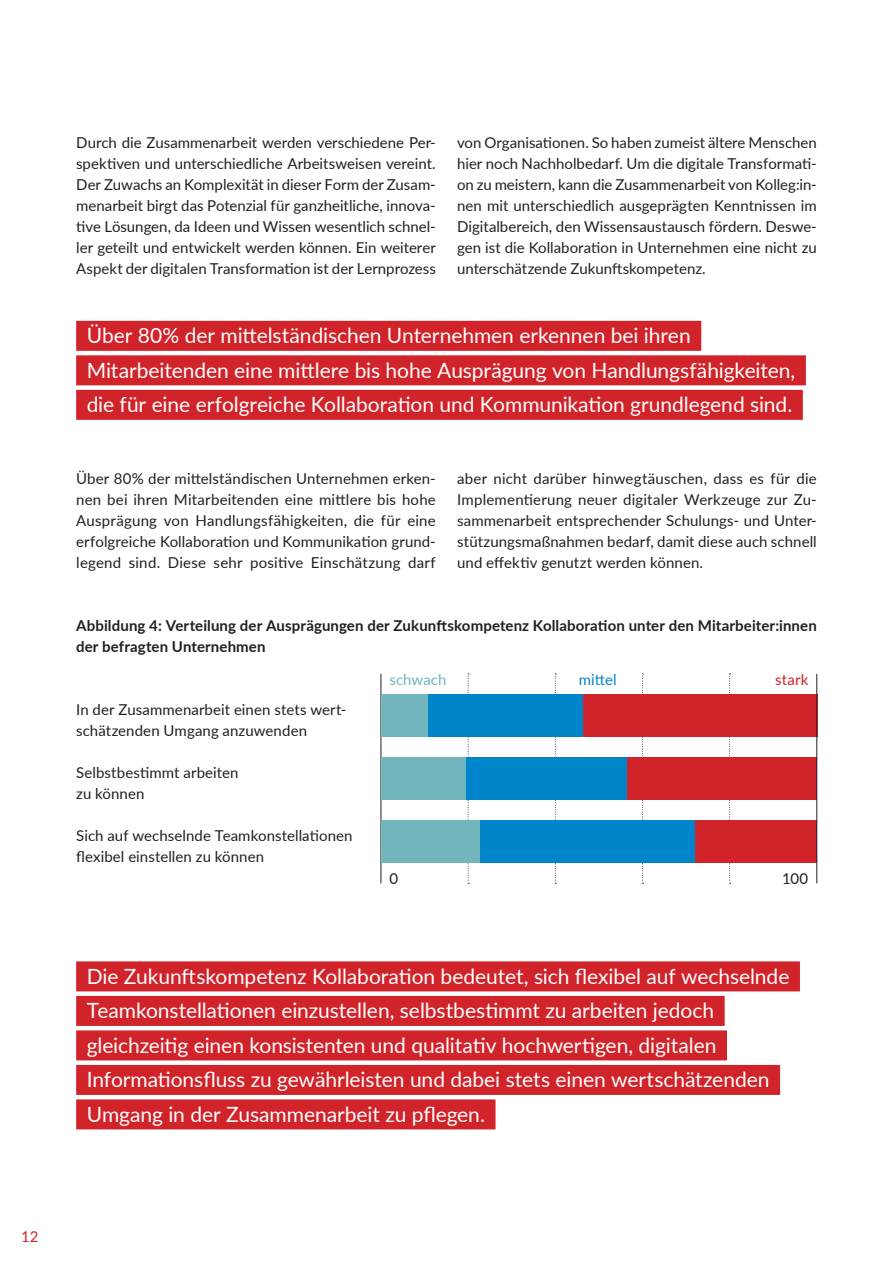
<style>
.page{position:relative;width:893px;height:1263px;background:#fff}
.page>*{position:absolute;margin:0;border:0;box-sizing:border-box;transform-origin:0 0}
.t1{font:21px/34.5px "Lato";letter-spacing:-.005em;color:#fff}
.t2{font:15px/21px "Lato";letter-spacing:.005em;color:#231f20;text-align:justify}
.t3{font:700 15px/21px "Lato";letter-spacing:.005em;color:#231f20}
.t4{font:15px "Lato";letter-spacing:.01em;color:#d1232a}
.t5{font:15px "Lato";letter-spacing:.005em;color:#72b5bc}
.t6{font:15px "Lato";color:#0084ca}
</style>
<div class="page">
<div style="left:76px;top:321px;width:625px;height:30px;background:#d1232a"></div>
<div style="left:76px;top:355px;width:730px;height:30px;background:#d1232a"></div>
<div style="left:76px;top:390px;width:727px;height:30px;background:#d1232a"></div>
<div style="left:76px;top:961px;width:724px;height:30px;background:#d1232a"></div>
<div style="left:76px;top:996px;width:649px;height:30px;background:#d1232a"></div>
<div style="left:76px;top:1030px;width:651px;height:30px;background:#d1232a"></div>
<div style="left:76px;top:1065px;width:704px;height:30px;background:#d1232a"></div>
<div style="left:76px;top:1099px;width:419px;height:30px;background:#d1232a"></div>
<svg style="left:468px;top:674px;width:1px;height:210px"></svg>
<svg style="left:555px;top:674px;width:1px;height:210px"></svg>
<svg style="left:642px;top:674px;width:1px;height:210px"></svg>
<svg style="left:729px;top:674px;width:2px;height:210px"></svg>
<hr style="left:381px;top:674px;width:1px;height:209px;background:#231f20">
<div style="left:583px;top:694px;width:234px;height:43px;background:#d1232a"></div>
<div style="left:626px;top:757px;width:191px;height:42px;background:#d1232a"></div>
<div style="left:695px;top:821px;width:122px;height:42px;background:#d1232a"></div>
<div style="left:428px;top:694px;width:155px;height:43px;background:#0084ca"></div>
<div style="left:466px;top:757px;width:160px;height:42px;background:#0084ca"></div>
<div style="left:479px;top:821px;width:216px;height:42px;background:#0084ca"></div>
<div style="left:381px;top:694px;width:47px;height:43px;background:#72b5bc"></div>
<div style="left:381px;top:757px;width:85px;height:42px;background:#72b5bc"></div>
<div style="left:381px;top:821px;width:98px;height:42px;background:#72b5bc"></div>
<hr style="left:816px;top:674px;width:1px;height:209px;background:#231f20">
<p class="t2" style="left:76px;top:132px;width:361px">Durch die Zusammenarbeit werden verschiedene Per&shy;spektiven und unterschiedliche Arbeitsweisen vereint.<br>Der Zuwachs an Komplexität in dieser Form der Zusam&shy;menarbeit birgt das Potenzial für ganzheitliche, innova&shy;tive Lösungen, da Ideen und Wissen wesentlich schnel&shy;ler geteilt und entwickelt werden können. Ein weiterer Aspekt der digitalen Transformation ist der Lernprozess</p>
<p class="t2" style="left:457px;top:132px;width:361px">von Organisationen. So haben zumeist ältere Menschen hier noch Nachholbedarf. Um die digitale Transformati&shy;on zu meistern, kann die Zusammenarbeit von Kolleg:in&shy;nen mit unterschiedlich ausgeprägten Kenntnissen im Digitalbereich, den Wissensaustausch fördern. Deswe&shy;gen ist die Kollaboration in Unternehmen eine nicht zu unterschätzende Zukunftskompetenz.</p>
<h1 class="t1" style="left:87px;top:318px;width:710px">Über 80% der mittelständischen Unternehmen erkennen bei ihren<br>Mitarbeitenden eine mittlere bis hohe Ausprägung von Handlungsfähigkeiten, die für eine erfolgreiche Kollaboration und Kommunikation grundlegend sind.</h1>
<p class="t2" style="left:76px;top:468px;width:361px">Über 80% der mittelständischen Unternehmen erken&shy;nen bei ihren Mitarbeitenden eine mittlere bis hohe Ausprägung von Handlungsfähigkeiten, die für eine erfolgreiche Kollaboration und Kommunikation grund&shy;legend sind. Diese sehr positive Einschätzung darf</p>
<p class="t2" style="left:457px;top:468px;width:361px">aber nicht darüber hinwegtäuschen, dass es für die Implementierung neuer digitaler Werkzeuge zur Zu&shy;sammenarbeit entsprechender Schulungs- und Unter&shy;stützungsmaßnahmen bedarf, damit diese auch schnell und effektiv genutzt werden können.</p>
<p class="t3" style="left:76px;top:615px;width:742px">Abbildung 4: Verteilung der Ausprägungen der Zukunftskompetenz Kollaboration unter den Mitarbeiter:innen der befragten Unternehmen</p>
<p class="t2" style="left:76px;top:699px;width:272px">In der Zusammenarbeit einen stets wert&shy;schätzenden Umgang anzuwenden</p>
<p class="t2" style="left:76px;top:762px;width:164px">Selbstbestimmt arbeiten zu können</p>
<p class="t2" style="left:76px;top:825px;width:278px">Sich auf wechselnde Teamkonstellationen flexibel einstellen zu können</p>
<p class="t5" style="left:389px;top:672px;width:59px">schwach</p>
<p class="t6" style="left:579px;top:669px;width:39px">mittel</p>
<p class="t4" style="left:775px;top:672px;width:35px">stark</p>
<p class="t2" style="left:389px;top:867px;width:10px">0</p>
<p class="t2" style="left:782px;top:867px;width:28px">100</p>
<p class="t1" style="left:87px;top:958px;width:704px">Die Zukunftskompetenz Kollaboration bedeutet, sich flexibel auf wechselnde Teamkonstellationen einzustellen, selbstbestimmt zu arbeiten jedoch gleichzeitig einen konsistenten und qualitativ hochwertigen, digitalen Informationsfluss zu gewährleisten und dabei stets einen wertschätzenden Umgang in der Zusammenarbeit zu pflegen.</p>
<p class="t4" style="left:21px;top:1225px;width:19px">12</p>
</div>
